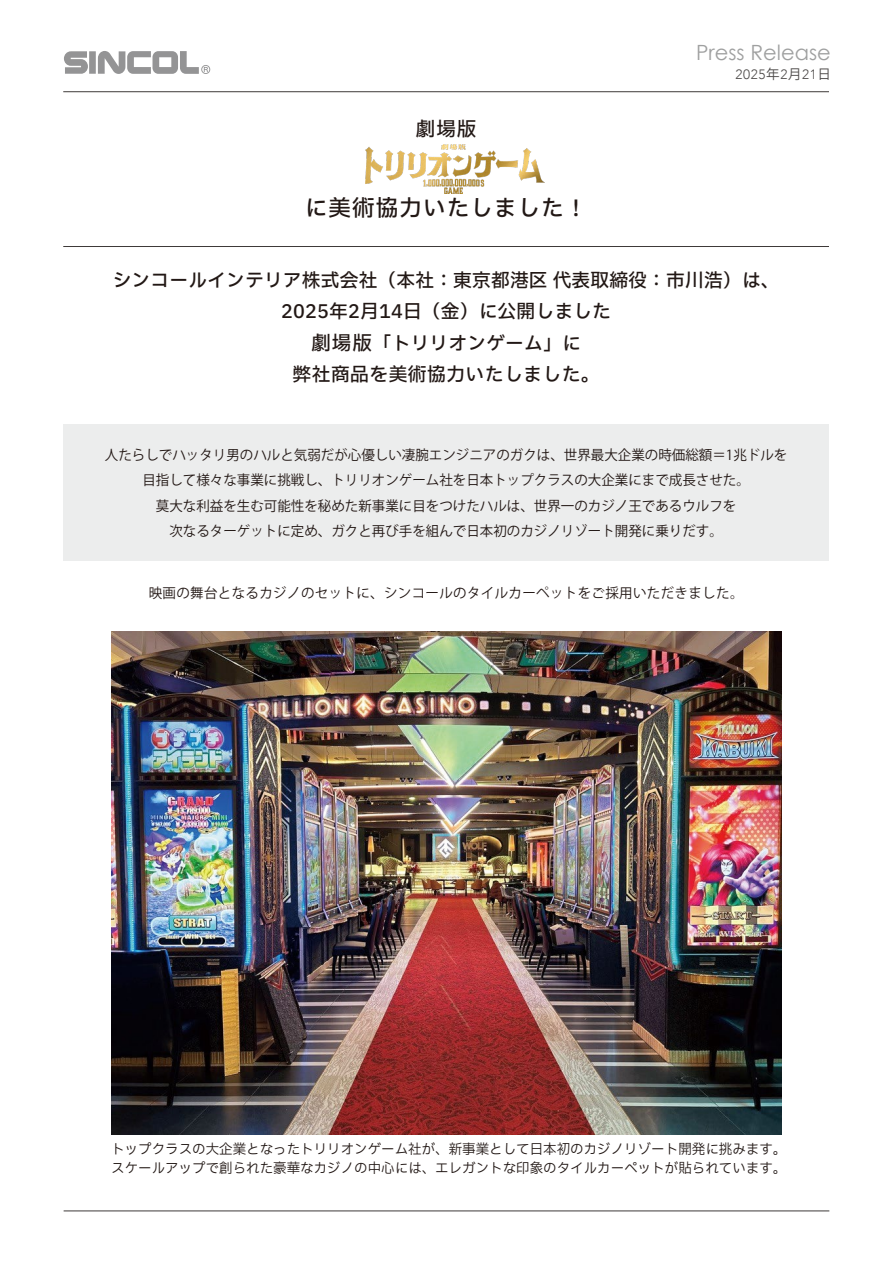
<style>
.page{position:relative;width:893px;height:1263px;background:#fff}
.page>*{position:absolute;margin:0;border:0;box-sizing:border-box;transform-origin:0 0}
.t1{font:22.5px "IBM Plex Sans JP Medm";letter-spacing:.05em;color:#221815}
.t2{font:21px "Century Gothic";color:#9fa0a0}
.t3{font:19.5px "IBM Plex Sans JP Medm";color:#221815}
.t4{font:18.75px/31.5px "IBM Plex Sans JP Medm";letter-spacing:.01em;color:#221815;text-align:center}
.t5{font:13.8px/25.5px "Koz Go Pr 6 N";color:#221714;text-align:center}
.t6{font:13.8px/19.5px "IBM Plex Sans JP";color:#221815}
.t7{font:13.8px "Koz Go Pr 6 N";letter-spacing:.025em;color:#221714}
.t8{font:300 13.5px "Avenir";letter-spacing:.05em;color:#4c4948}
.s1{font-family:"Koz Go Pr 6 N";font-weight:400}
.s2{font-size:19.5px}
</style>
<div class="page">
<svg style="left:64px;top:51px;width:24px;height:23px"></svg>
<div style="left:89px;top:51px;width:7px;height:23px;background:#949495"></div>
<svg style="left:98px;top:51px;width:112px;height:23px"></svg>
<hr style="left:63px;top:91px;width:766px;height:1px;background:#3e3a39">
<hr style="left:63px;top:246px;width:766px;height:1px;background:#3e3a39">
<img style="left:366px;top:144px;width:178px;height:50px">
<div style="left:63px;top:425px;width:766px;height:136px;background:#eceded"></div>
<hr style="left:64px;top:1210px;width:765px;height:1px;background:#3e3a39">
<img style="left:111px;top:631px;width:671px;height:503px">
<h2 class="t2" style="left:696px;top:37px;width:136px">Press Release</h2>
<h3 class="t3" style="left:416px;top:114px;width:62px">劇場版</h3>
<h1 class="t1" style="left:305px;top:191px;width:284px">に美術協力いたしました！</h1>
<p class="t8" style="left:735px;top:66px;width:97px">2025<span class="s1">年</span>2<span class="s1">月</span>21<span class="s1">日</span></p>
<h3 class="t4" style="left:113px;top:263px;width:668px">シンコールインテリア株式会社（本社：東京都港区 代表取締役：市川浩）は、<br>2025年2月14日（金）に公開しました<br><span class="s2">劇場版</span>「トリリオンゲーム」に<br>弊社商品を美術協力いたしました。</h3>
<p class="t5" style="left:105px;top:442px;width:684px">人たらしでハッタリ男のハルと気弱だが心優しい凄腕エンジニアのガクは、世界最大企業の時価総額＝1兆ドルを目指して様々な事業に挑戦し、トリリオンゲーム社を日本トップクラスの大企業にまで成長させた。<br>莫大な利益を生む可能性を秘めた新事業に目をつけたハルは、世界一のカジノ王であるウルフを<br>次なるターゲットに定め、ガクと再び手を組んで日本初のカジノリゾート開発に乗りだす。</p>
<p class="t7" style="left:149px;top:586px;width:596px">映画の舞台となるカジノのセットに、シンコールのタイルカーペットをご採用いただきました。</p>
<p class="t6" style="left:111px;top:1138px;width:677px">トップクラスの大企業となったトリリオンゲーム社が、新事業として日本初のカジノリゾート開発に挑みます。スケールアップで創られた豪華なカジノの中心には、エレガントな印象のタイルカーペットが貼られています。</p>
</div>
